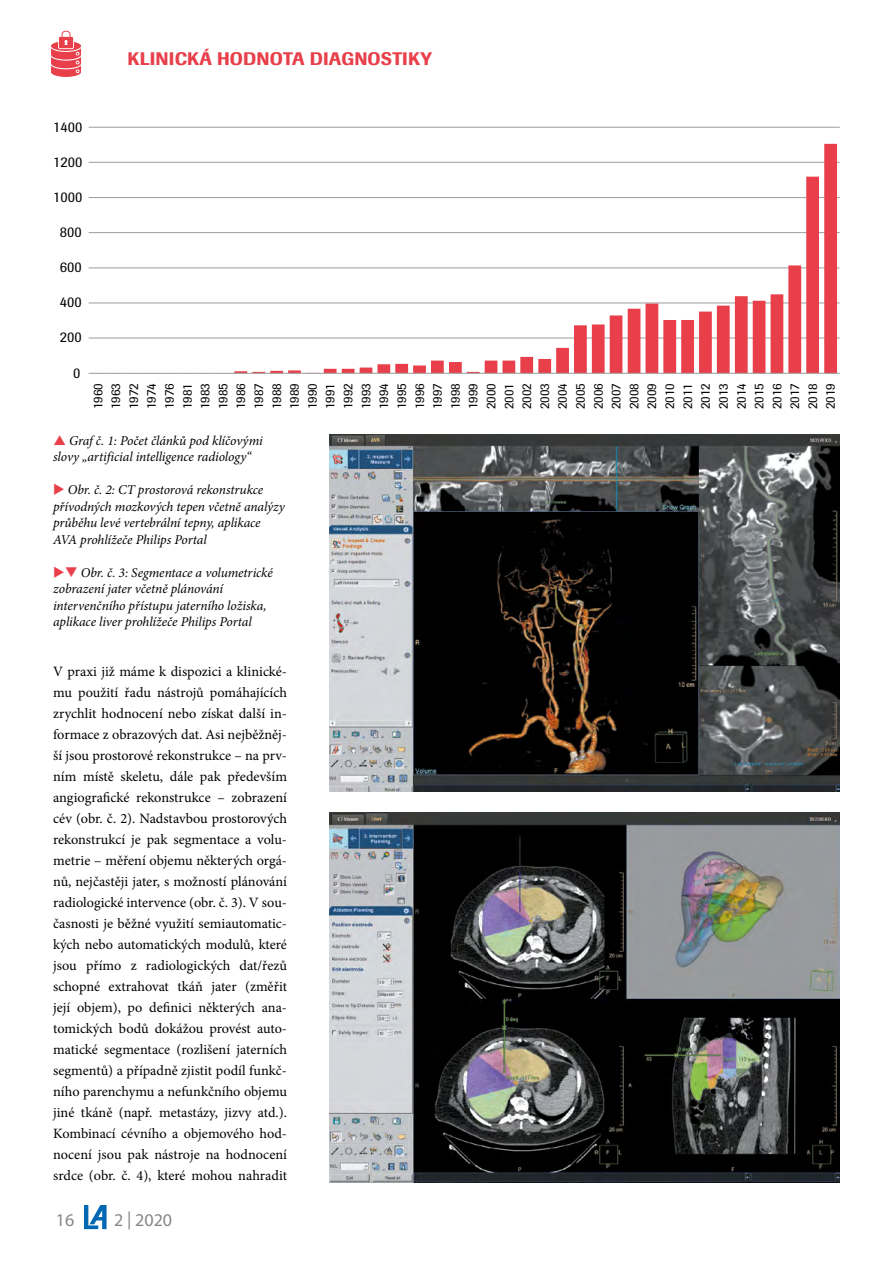
<style>
.page{position:relative;width:893px;height:1263px;background:#fff}
.page>*{position:absolute;margin:0;border:0;box-sizing:border-box;transform-origin:0 0}
.t1{font:500 18px "Imago";letter-spacing:.01em;color:#e83f4b}
.t2{font:18px "Myriad Pro";color:#878787}
.t3{font:14.55px "Imago";color:#000}
.t4{font:14.25px/21px "Minion Pro";letter-spacing:-.005em;color:#000;text-align:justify}
.t5{font:italic 13.5px/16.5px "Minion Pro";letter-spacing:-.01em;color:#000}
.t6{font:13.05px/17.9px "Imago";color:#000;text-align:justify}
.s1{color:#e83f4b}
</style>
<div class="page">
<svg style="left:84px;top:1205px;width:23px;height:24px"></svg>
<svg style="left:51px;top:31px;width:30px;height:46px"></svg>
<hr style="left:89px;top:127px;width:750px;height:1px;background:#9d9d9c">
<hr style="left:89px;top:162px;width:750px;height:1px;background:#9d9d9c">
<hr style="left:89px;top:197px;width:750px;height:1px;background:#9d9d9c">
<hr style="left:89px;top:232px;width:750px;height:1px;background:#9d9d9c">
<hr style="left:89px;top:268px;width:750px;height:1px;background:#9d9d9c">
<hr style="left:89px;top:303px;width:750px;height:1px;background:#9d9d9c">
<hr style="left:89px;top:338px;width:750px;height:1px;background:#9d9d9c">
<svg style="left:92px;top:144px;width:745px;height:229px"></svg>
<hr style="left:89px;top:373px;width:750px;height:1px;background:#9d9d9c">
<img style="left:330px;top:434px;width:510px;height:357px">
<img style="left:330px;top:812px;width:510px;height:370px">
<p class="t1" style="left:128px;top:47px;width:306px">KLINICKÁ HODNOTA DIAGNOSTIKY</p>
<p class="t3" style="left:53px;top:117px;width:31px">1400</p>
<p class="t3" style="left:53px;top:152px;width:31px">1200</p>
<p class="t3" style="left:53px;top:187px;width:31px">1000</p>
<p class="t3" style="left:60px;top:222px;width:23px">800</p>
<p class="t3" style="left:60px;top:258px;width:23px">600</p>
<p class="t3" style="left:60px;top:293px;width:23px">400</p>
<p class="t3" style="left:60px;top:328px;width:23px">200</p>
<p class="t3" style="left:73px;top:363px;width:9px">0</p>
<p class="t6" style="left:89px;top:409px;width:28px;rotate:-90deg">1960<br>1963<br>1972<br>1974<br>1976<br>1981<br>1983<br>1985<br>1986<br>1987<br>1988<br>1989<br>1990<br>1991<br>1992<br>1993<br>1994<br>1995<br>1996<br>1997<br>1998<br>1999<br>2000<br>2001<br>2002<br>2003<br>2004<br>2005<br>2006<br>2007<br>2008<br>2009<br>2010<br>2011<br>2012<br>2013<br>2014<br>2015<br>2016<br>2017<br>2018<br>2019</p>
<p class="t5" style="left:53px;top:432px;width:211px;text-indent:16px">Graf č. 1: Počet článků pod klíčovými slovy „artificial intelligence radiology“</p>
<p class="t5" style="left:53px;top:481px;width:233px"><span class="s1">◆</span> Obr. č. 2: CT prostorová rekonstrukce přívodných mozkových tepen včetně analýzy průběhu levé vertebrální tepny, aplikace AVA prohlížeče Philips Portal</p>
<p class="t5" style="left:53px;top:564px;width:221px"><span class="s1">◆❑</span> Obr. č. 3: Segmentace a volumetrické zobrazení jater včetně plánování intervenčního přístupu jaterního ložiska, aplikace liver prohlížeče Philips Portal</p>
<p class="t4" style="left:53px;top:660px;width:235px">V praxi již máme k dispozici a klinické&shy;mu použití řadu nástrojů pomáhajících zrychlit hodnocení nebo získat další in&shy;formace z obrazových dat. Asi nejběžněj&shy;ší jsou prostorové rekonstrukce – na prv&shy;ním místě skeletu, dále pak především angiografické rekonstrukce – zobrazení cév (obr. č. 2). Nadstavbou prostorových rekonstrukcí je pak segmentace a volu&shy;metrie – měření objemu některých orgá&shy;nů, nejčastěji jater, s možností plánování radiologické intervence (obr. č. 3). V sou&shy;časnosti je běžné využití semiautomatic&shy;kých nebo automatických modulů, které jsou přímo z radiologických dat/řezů schopné extrahovat tkáň jater (změřit její objem), po definici některých ana&shy;tomických bodů dokážou provést auto&shy;matické segmentace (rozlišení jaterních segmentů) a případně zjistit podíl funkč&shy;ního parenchymu a nefunkčního objemu jiné tkáně (např. metastázy, jizvy atd.).<br>Kombinací cévního a objemového hod&shy;nocení jsou pak nástroje na hodnocení srdce (obr. č. 4), které mohou nahradit</p>
<p class="t2" style="left:56px;top:1209px;width:20px">16</p>
<p class="t2" style="left:114px;top:1209px;width:60px">2 | 2020</p>
</div>
